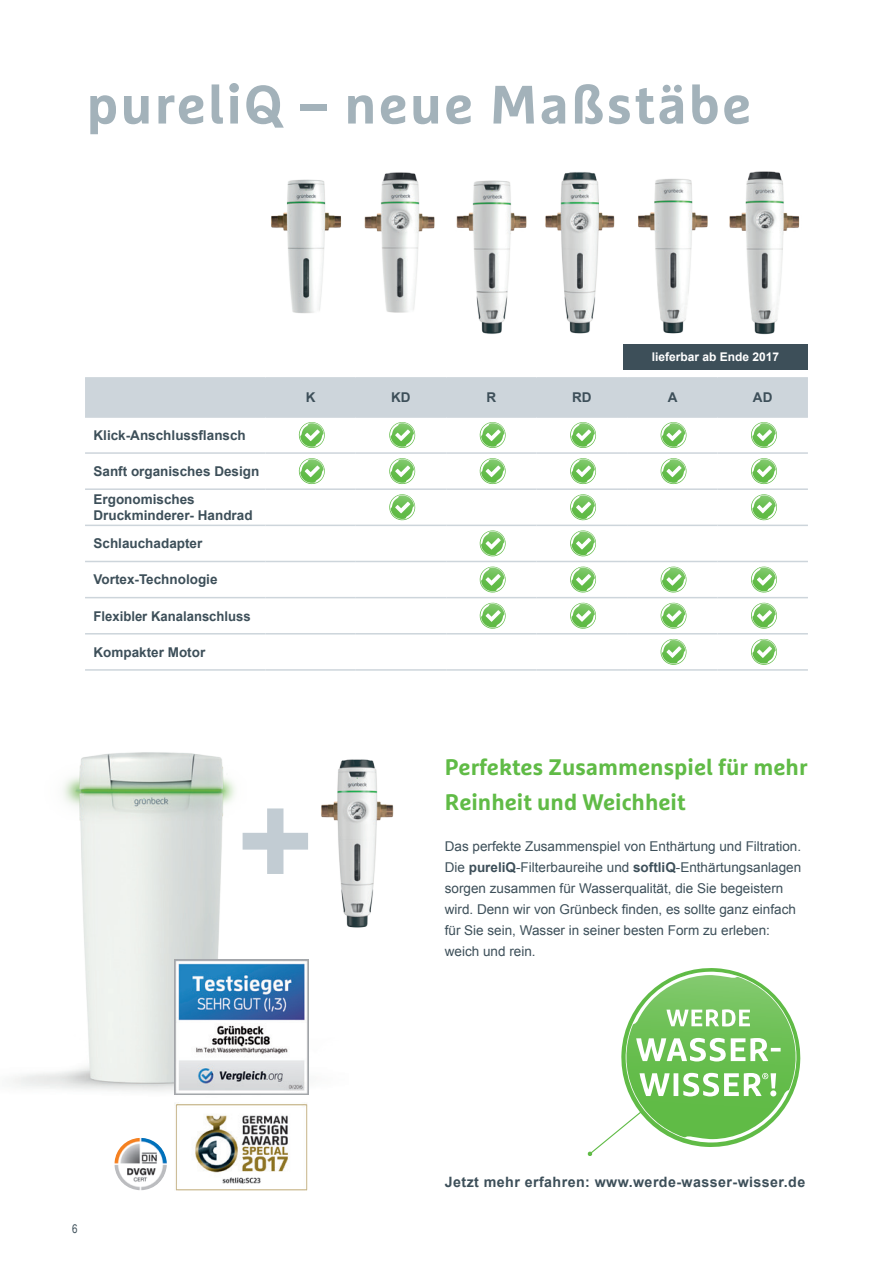
<style>
.page{position:relative;width:893px;height:1263px;background:#fff}
.page>*{position:absolute;margin:0;border:0;box-sizing:border-box;transform-origin:0 0}
.t1{font:700 54px "Marselis Pro";letter-spacing:.04em;color:#a3b2ba}
.t2{font:700 22.5px/34.5px "Marselis Pro";color:#60bb46}
.t3{font:700 14.25px "Arial";letter-spacing:.03em;color:#3d4f59}
.t4{font:13.5px/21px "Arial";color:#3d4f59}
.t5{font:700 13.5px/27.9px "Arial";color:#3d4f59}
.t6{font:700 12px "Arial";color:#fff}
.t7{font:12px "Arial Narrow";color:#3d4f59}
.s1{font-weight:700}
</style>
<div class="page">
<img style="left:13px;top:752px;width:296px;height:343px">
<img style="left:638px;top:178px;width:70px;height:156px">
<img style="left:271px;top:179px;width:71px;height:135px">
<img style="left:364px;top:172px;width:71px;height:141px">
<img style="left:456px;top:180px;width:71px;height:154px">
<hr style="left:85px;top:377px;width:180px;height:2px;background:#cdd5db">
<hr style="left:265px;top:377px;width:91px;height:2px;background:#cdd5db">
<hr style="left:356px;top:377px;width:90px;height:2px;background:#cdd5db">
<hr style="left:446px;top:377px;width:91px;height:2px;background:#cdd5db">
<hr style="left:537px;top:377px;width:90px;height:2px;background:#cdd5db">
<hr style="left:627px;top:377px;width:90px;height:2px;background:#cdd5db">
<hr style="left:717px;top:377px;width:91px;height:2px;background:#cdd5db">
<hr style="left:85px;top:452px;width:180px;height:2px;background:#cdd5db">
<hr style="left:265px;top:452px;width:91px;height:2px;background:#cdd5db">
<hr style="left:356px;top:452px;width:90px;height:2px;background:#cdd5db">
<hr style="left:446px;top:452px;width:91px;height:2px;background:#cdd5db">
<hr style="left:537px;top:452px;width:90px;height:2px;background:#cdd5db">
<hr style="left:627px;top:452px;width:90px;height:2px;background:#cdd5db">
<hr style="left:717px;top:452px;width:91px;height:2px;background:#cdd5db">
<hr style="left:85px;top:488px;width:180px;height:2px;background:#cdd5db">
<hr style="left:265px;top:488px;width:91px;height:2px;background:#cdd5db">
<hr style="left:356px;top:488px;width:90px;height:2px;background:#cdd5db">
<hr style="left:446px;top:488px;width:91px;height:2px;background:#cdd5db">
<hr style="left:537px;top:488px;width:90px;height:2px;background:#cdd5db">
<hr style="left:627px;top:488px;width:90px;height:2px;background:#cdd5db">
<hr style="left:717px;top:488px;width:91px;height:2px;background:#cdd5db">
<hr style="left:85px;top:525px;width:180px;height:1px;background:#cdd5db">
<hr style="left:265px;top:525px;width:91px;height:1px;background:#cdd5db">
<hr style="left:356px;top:525px;width:90px;height:1px;background:#cdd5db">
<hr style="left:446px;top:525px;width:91px;height:1px;background:#cdd5db">
<hr style="left:537px;top:525px;width:90px;height:1px;background:#cdd5db">
<hr style="left:627px;top:525px;width:90px;height:1px;background:#cdd5db">
<hr style="left:717px;top:525px;width:91px;height:1px;background:#cdd5db">
<hr style="left:85px;top:561px;width:180px;height:1px;background:#cdd5db">
<hr style="left:265px;top:561px;width:91px;height:1px;background:#cdd5db">
<hr style="left:356px;top:561px;width:90px;height:1px;background:#cdd5db">
<hr style="left:446px;top:561px;width:91px;height:1px;background:#cdd5db">
<hr style="left:537px;top:561px;width:90px;height:1px;background:#cdd5db">
<hr style="left:627px;top:561px;width:90px;height:1px;background:#cdd5db">
<hr style="left:717px;top:561px;width:91px;height:1px;background:#cdd5db">
<hr style="left:85px;top:597px;width:180px;height:1px;background:#cdd5db">
<hr style="left:265px;top:597px;width:91px;height:1px;background:#cdd5db">
<hr style="left:356px;top:597px;width:90px;height:1px;background:#cdd5db">
<hr style="left:446px;top:597px;width:91px;height:1px;background:#cdd5db">
<hr style="left:537px;top:597px;width:90px;height:1px;background:#cdd5db">
<hr style="left:627px;top:597px;width:90px;height:1px;background:#cdd5db">
<hr style="left:717px;top:597px;width:91px;height:1px;background:#cdd5db">
<hr style="left:85px;top:633px;width:180px;height:1px;background:#cdd5db">
<hr style="left:265px;top:633px;width:91px;height:1px;background:#cdd5db">
<hr style="left:356px;top:633px;width:90px;height:1px;background:#cdd5db">
<hr style="left:446px;top:633px;width:91px;height:1px;background:#cdd5db">
<hr style="left:537px;top:633px;width:90px;height:1px;background:#cdd5db">
<hr style="left:627px;top:633px;width:90px;height:1px;background:#cdd5db">
<hr style="left:717px;top:633px;width:91px;height:1px;background:#cdd5db">
<hr style="left:85px;top:669px;width:180px;height:2px;background:#cdd5db">
<hr style="left:265px;top:669px;width:91px;height:2px;background:#cdd5db">
<hr style="left:356px;top:669px;width:90px;height:2px;background:#cdd5db">
<hr style="left:446px;top:669px;width:91px;height:2px;background:#cdd5db">
<hr style="left:537px;top:669px;width:90px;height:2px;background:#cdd5db">
<hr style="left:627px;top:669px;width:90px;height:2px;background:#cdd5db">
<hr style="left:717px;top:669px;width:91px;height:2px;background:#cdd5db">
<svg style="left:85px;top:379px;width:723px;height:69px"></svg>
<svg style="left:298px;top:458px;width:27px;height:27px"></svg>
<svg style="left:389px;top:458px;width:27px;height:26px"></svg>
<svg style="left:479px;top:458px;width:27px;height:26px"></svg>
<svg style="left:570px;top:458px;width:26px;height:27px"></svg>
<svg style="left:660px;top:458px;width:27px;height:26px"></svg>
<svg style="left:751px;top:458px;width:26px;height:27px"></svg>
<svg style="left:389px;top:494px;width:27px;height:27px"></svg>
<svg style="left:570px;top:494px;width:26px;height:27px"></svg>
<svg style="left:751px;top:494px;width:26px;height:27px"></svg>
<svg style="left:479px;top:530px;width:27px;height:27px"></svg>
<svg style="left:570px;top:530px;width:26px;height:27px"></svg>
<svg style="left:479px;top:566px;width:27px;height:27px"></svg>
<svg style="left:570px;top:566px;width:26px;height:27px"></svg>
<svg style="left:660px;top:566px;width:27px;height:27px"></svg>
<svg style="left:751px;top:566px;width:26px;height:27px"></svg>
<svg style="left:479px;top:602px;width:27px;height:27px"></svg>
<svg style="left:570px;top:602px;width:26px;height:27px"></svg>
<svg style="left:660px;top:602px;width:27px;height:27px"></svg>
<svg style="left:751px;top:602px;width:26px;height:27px"></svg>
<svg style="left:660px;top:638px;width:27px;height:27px"></svg>
<svg style="left:751px;top:638px;width:26px;height:27px"></svg>
<svg style="left:243px;top:808px;width:56px;height:66px"></svg>
<img style="left:299px;top:752px;width:95px;height:193px">
<img style="left:545px;top:172px;width:70px;height:162px">
<img style="left:729px;top:171px;width:71px;height:164px">
<div style="left:623px;top:344px;width:185px;height:26px;background:#3d4f59"></div>
<img style="left:175px;top:1103px;width:133px;height:88px">
<img style="left:174px;top:960px;width:135px;height:134px">
<svg style="left:587px;top:968px;width:214px;height:188px"></svg>
<img style="left:115px;top:1138px;width:52px;height:52px;border-radius:25px">
<h1 class="t1" style="left:86px;top:71px;width:666px">pureliQ – neue Maßstäbe</h1>
<p class="t6" style="left:652px;top:349px;width:129px">lieferbar ab Ende 2017</p>
<p class="t5" style="left:94px;top:422px;width:154px">Klick-Anschlussflansch</p>
<p class="t5" style="left:94px;top:458px;width:167px">Sanft organisches Design<br>Ergonomisches</p>
<p class="t5" style="left:94px;top:502px;width:161px">Druckminderer- Handrad<br>Schlauchadapter</p>
<p class="t5" style="left:94px;top:566px;width:126px">Vortex-Technologie</p>
<p class="t5" style="left:94px;top:602px;width:159px">Flexibler Kanalanschluss</p>
<p class="t5" style="left:94px;top:638px;width:113px">Kompakter Motor</p>
<p class="t5" style="left:306px;top:384px;width:11px">K</p>
<p class="t5" style="left:391px;top:384px;width:21px">KD</p>
<p class="t5" style="left:487px;top:384px;width:11px">R</p>
<p class="t5" style="left:572px;top:384px;width:21px">RD</p>
<p class="t5" style="left:668px;top:384px;width:11px">A</p>
<p class="t5" style="left:753px;top:384px;width:21px">AD</p>
<h2 class="t2" style="left:445px;top:750px;width:364px">Perfektes Zusammenspiel für mehr<br>Reinheit und Weichheit</h2>
<p class="t4" style="left:445px;top:836px;width:358px">Das perfekte Zusammenspiel von Enthärtung und Filtration.<br>Die <span class="s1">pureliQ</span>-Filterbaureihe und <span class="s1">softliQ</span>-Enthärtungsanlagen sorgen zusammen für Wasserqualität, die Sie begeistern wird. Denn wir von Grünbeck finden, es sollte ganz einfach für Sie sein, Wasser in seiner besten Form zu erleben: weich und rein.</p>
<p class="t7" style="left:72px;top:1220px;width:7px">6</p>
<p class="t3" style="left:445px;top:1173px;width:362px">Jetzt mehr erfahren: www.werde-wasser-wisser.de</p>
</div>
